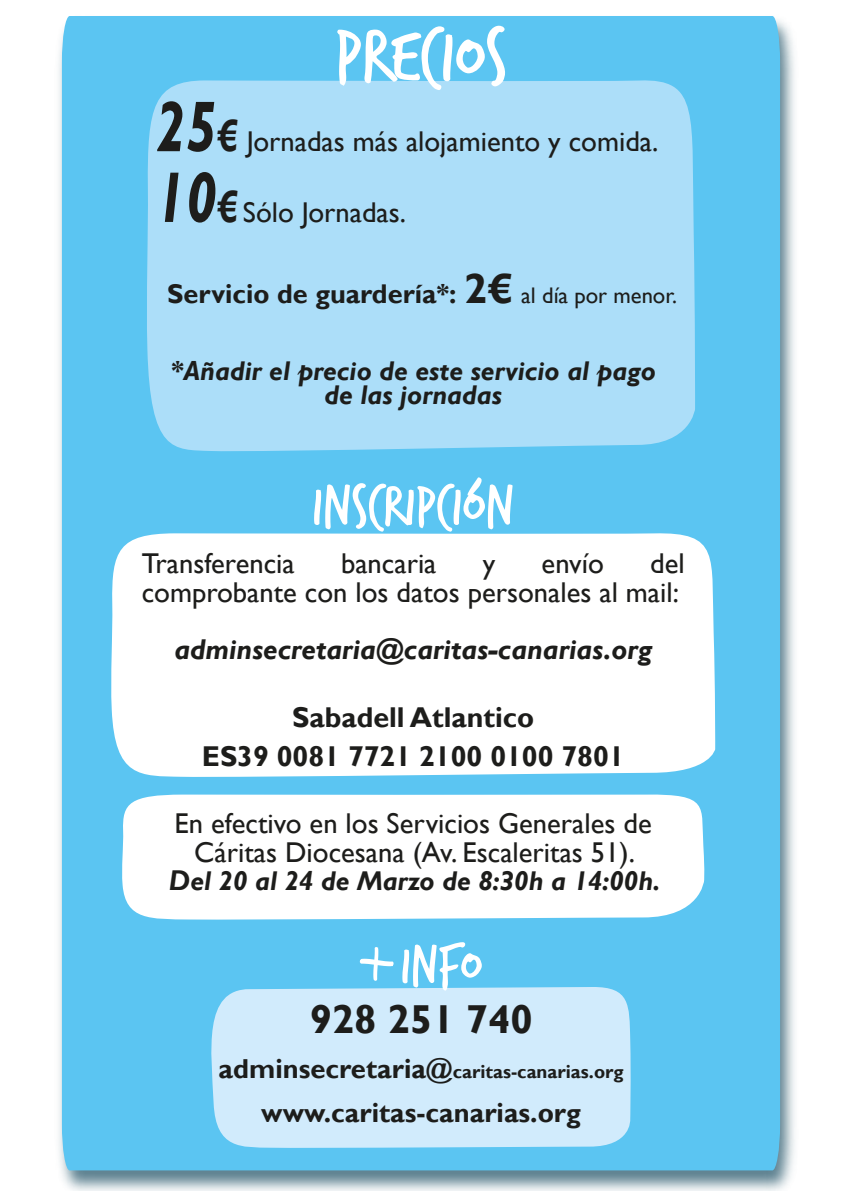
<style>
.page{position:relative;width:842px;height:1191px;background:#fff}
.page>*{position:absolute;margin:0;border:0;box-sizing:border-box;transform-origin:0 0}
.t1{font:80px "Trash Hand";color:#fff}
.t2{font:60.2px "Trash Hand";color:#fff}
.t3{font:57.6px "Trash Hand";color:#fff}
.t4{font:700 40.4px "Gill Sans";color:#1d1d1b}
.t5{font:28.6px/28.6px "Gill Sans";color:#1d1d1b;text-align:right}
.t6{font:700 28.6px/39.2px "Gill Sans";color:#1d1d1b;text-align:center}
.t7{font:italic 700 28.6px "Gill Sans";color:#1d1d1b}
.t8{font:700 27.4px "Gill Sans";color:#1d1d1b}
.t9{font:italic 700 27.2px "Gill Sans";color:#1d1d1b}
.t10{font:italic 700 27px/24px "Gill Sans";color:#1d1d1b;text-align:center}
.t11{font:700 27px "Gill Sans";color:#1d1d1b}
.t12{font:700 18.8px "Gill Sans";color:#1d1d1b}
.s1{font-weight:700;font-style:italic;font-size:72.2px}
.s2{font-weight:700;font-style:italic;font-size:45.2px}
.s3{font-size:42.2px}
.s4{font-weight:400;font-size:22.6px}
.s5{font-size:28.6px}
.s6{font-size:27.4px}
</style>
<div class="page">
<img style="left:59px;top:21px;width:736px;height:1170px">
<div style="left:62px;top:16px;width:718px;height:1154px;background:#5bc5f2"></div>
<div style="left:203px;top:986px;width:428px;height:163px;background:#d1ebfc"></div>
<svg style="left:110px;top:532px;width:611px;height:246px"></svg>
<svg style="left:121px;top:794px;width:589px;height:126px"></svg>
<div style="left:146px;top:78px;width:554px;height:375px;background:#acdef9"></div>
<svg style="left:360px;top:947px;width:34px;height:33px"></svg>
<h1 class="t1" style="left:335px;top:17px;width:174px">PRECIOS</h1>
<p class="t5" style="left:155px;top:128px;width:504px"><span class="s1">25</span><span class="s2">€</span> Jornadas más alojamiento y comida.</p>
<p class="t5" style="left:155px;top:198px;width:252px"><span class="s1">10</span><span class="s2">€</span> Sólo Jornadas.</p>
<p class="t11" style="left:167px;top:278px;width:511px">Servicio de guardería*: <span class="s3">2€</span> <span class="s4">al día por menor.</span></p>
<p class="t10" style="left:170px;top:359px;width:487px">*Añadir el precio de este servicio al pago de las jornadas</p>
<h2 class="t2" style="left:312px;top:476px;width:203px">INSCRIPCIÓN</h2>
<p class="t5" style="left:142px;top:549px;width:154px">Transferencia</p>
<p class="t5" style="left:341px;top:549px;width:97px">bancaria</p>
<p class="t5" style="left:483px;top:549px;width:14px">y</p>
<p class="t5" style="left:542px;top:549px;width:64px">envío</p>
<p class="t5" style="left:142px;top:549px;width:544px">del<br>comprobante con los datos personales al mail:</p>
<p class="t7" style="left:174px;top:632px;width:479px">adminsecretaria@caritas-canarias.org</p>
<p class="t6" style="left:202px;top:698px;width:424px">Sabadell Atlantico<br>ES39 0081 7721 2100 0100 7801</p>
<p class="t5" style="left:175px;top:809px;width:479px;text-align:center">En efectivo en los Servicios Generales de<br>Cáritas Diocesana (Av. Escaleritas 51).</p>
<p class="t9" style="left:169px;top:865px;width:493px"><span class="s5">D</span>el 20 al 24 de Marzo de 8:30h a 14:00h.</p>
<h3 class="t3" style="left:401px;top:937px;width:83px">INFO</h3>
<h3 class="t4" style="left:310px;top:995px;width:224px">928 251 740</h3>
<p class="t12" style="left:219px;top:1060px;width:406px"><span class="s6">adminsecretaria@</span>caritas-canarias.org</p>
<p class="t8" style="left:261px;top:1096px;width:321px">www.caritas-canarias.org</p>
</div>
